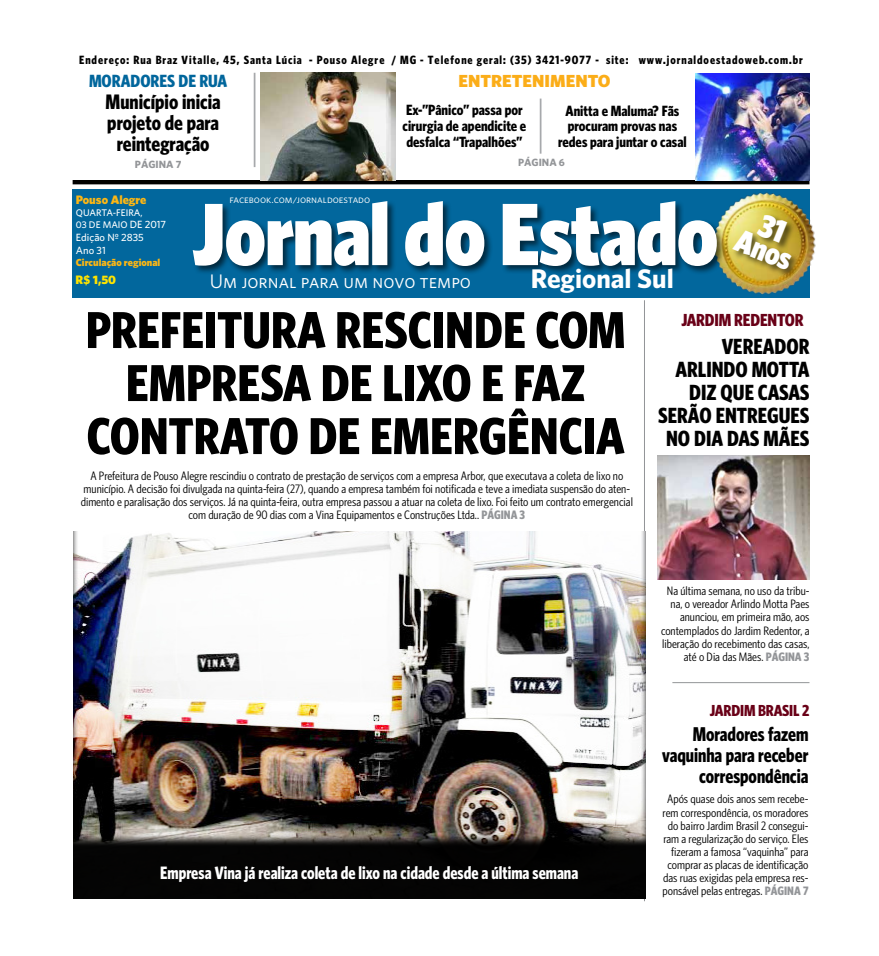
<style>
.page{position:relative;width:879px;height:956px;background:#fff}
.page>*{position:absolute;margin:0;border:0;box-sizing:border-box;transform-origin:0 0}
.t1{font:900 88.6px "Whitney Condensed";letter-spacing:-.01em;color:#fff}
.t2{font:700 52px/53px "Whitney Condensed";color:#000;text-align:center}
.t3{font:900 32px "Whitney Condensed";color:#fff}
.t4{font:700 27px "Whitney";color:#fff}
.t5{font:700 22px/23px "Whitney Condensed";color:#000;text-align:right}
.t6{font:700 21px/21px "Whitney Condensed";color:#000;text-align:center}
.t7{font:700 20px/21px "Whitney Condensed";color:#000;text-align:right;scale:.93 1}
.t8{font:19.6px "Whitney Book SC";color:#fff}
.t9{font:700 18px "Whitney Condensed";color:#fff;scale:.93 1}
.t10{font:700 17.7px "Whitney Condensed";color:#01669c}
.t11{font:700 17.5px "Whitney Condensed";letter-spacing:-.01em;color:#690117}
.t12{font:900 17.5px "Whitney";color:#fbad18}
.t13{font:700 16px "Whitney Condensed";letter-spacing:-.01em;color:#690117}
.t14{font:700 14.9px/15.8px "Whitney Condensed";color:#000}
.t15{font:12.2px/13.1px "Whitney Condensed";color:#000;text-align:right;scale:1.05 1}
.t16{font:900 12.2px "Whitney";color:#fdb714}
.t17{font:900 12.2px "Whitney";color:#ffe400}
.t18{font:700 12px "Whitney Condensed";letter-spacing:.08em;color:#000}
.t19{font:10.8px "Whitney Book SC";color:#fff}
.t20{font:500 10.5px/12.6px "Whitney";color:#fff}
.t21{font:700 10.5px "Whitney";color:#939598}
.t22{font:900 10.2px "Whitney";color:#fdb714}
.t23{font:500 9.6px/12.6px "Whitney";color:#fff}
.s1{font-size:10.5px}
.s2{font-weight:700;color:#939598}
</style>
<div class="page">
<hr style="left:73px;top:297px;width:728px;height:1px;background:#000">
<div style="left:72px;top:189px;width:737px;height:108px;background:#02679d"></div>
<hr style="left:73px;top:180px;width:736px;height:4px;background:#000">
<hr style="left:254px;top:73px;width:1px;height:94px;background:#a7a9ac">
<hr style="left:540px;top:99px;width:1px;height:55px;background:#a7a9ac">
<img style="left:691px;top:172px;width:125px;height:126px">
<div style="left:732px;top:213px;width:68px;height:65px;background:#000;opacity:.6"></div>
<div style="left:192px;top:200px;width:534px;height:75px;background:#000;opacity:.6"></div>
<img style="left:696px;top:73px;width:113px;height:107px">
<img style="left:260px;top:73px;width:136px;height:107px">
<hr style="left:644px;top:300px;width:1px;height:601px;background:#939598">
<hr style="left:672px;top:682px;width:137px;height:1px;background:#939598">
<div style="left:73px;top:531px;width:573px;height:369px;background:#000;opacity:.98"></div>
<img style="left:658px;top:455px;width:151px;height:124px">
<svg style="left:756px;top:213px;width:31px;height:30px"></svg>
<p class="t18" style="left:79px;top:53px;width:725px">Endereço: Rua Braz Vitalle, 45, Santa Lúcia - Pouso Alegre / MG - Telefone geral: (35) 3421-9077 - site: www.jornaldoestadoweb.com.br</p>
<h3 class="t10" style="left:89px;top:71px;width:140px">MORADORES DE RUA</h3>
<h3 class="t12" style="left:458px;top:70px;width:154px">ENTRETENIMENTO</h3>
<h3 class="t6" style="left:106px;top:91px;width:116px">Município inicia projeto de para reintegração</h3>
<p class="t14" style="left:402px;top:102px;width:125px">Ex-”Pânico” passa por cirurgia de apendicite e desfalca “Trapalhões”</p>
<p class="t14" style="left:558px;top:102px;width:130px;text-align:center">Anitta e Maluma? Fãs procuram provas nas redes para juntar o casal</p>
<p class="t21" style="left:518px;top:156px;width:48px">PÁGINA 6</p>
<p class="t21" style="left:135px;top:158px;width:48px">PÁGINA 7</p>
<p class="t16" style="left:76px;top:193px;width:72px">Pouso Alegre</p>
<p class="t23" style="left:76px;top:206px;width:92px">QUARTA-FEIRA,<br>03 DE MAIO <span class="s1">DE 2017</span></p>
<p class="t20" style="left:76px;top:231px;width:69px">Edição Nº 2835<br>Ano 31</p>
<p class="t22" style="left:76px;top:256px;width:86px">Circulação regional</p>
<p class="t19" style="left:229px;top:193px;width:142px">facebook.com/jornaldoestado</p>
<h1 class="t1" style="left:192px;top:183px;width:527px">Jornal do Estado</h1>
<h3 class="t3" style="left:743px;top:221px;width:60px;rotate:22deg">Anos</h3>
<h3 class="t4" style="left:531px;top:262px;width:144px">Regional Sul</h3>
<h2 class="t2" style="left:86px;top:302px;width:541px">PREFEITURA RESCINDE COM<br>EMPRESA DE LIXO E FAZ<br>CONTRATO DE EMERGÊNCIA</h2>
<h3 class="t11" style="left:681px;top:309px;width:124px">JARDIM REDENTOR</h3>
<p class="t17" style="left:76px;top:272px;width:42px">R$ 1,50</p>
<h3 class="t8" style="left:210px;top:270px;width:263px">Um jornal para um novo tempo</h3>
<h3 class="t5" style="left:658px;top:335px;width:153px">VEREADOR<br>ARLINDO MOTTA<br>DIZ QUE CASAS<br>SERÃO ENTREGUES<br>NO DIA DAS MÃES</h3>
<p class="t15" style="left:81px;top:468px;width:527px;text-align:center">A Prefeitura de Pouso Alegre rescindiu o contrato de prestação de serviços com a empresa Arbor, que executava a coleta de lixo no município. A decisão foi divulgada na quinta-feira (27), quando a empresa também foi notificada e teve a imediata suspensão do aten&shy;dimento e paralisação dos serviços. Já na quinta-feira, outra empresa passou a atuar na coleta de lixo. Foi feito um contrato emergencial com duração de 90 dias com a Vina Equipamentos e Construções Ltda.. <span class="s2">PÁGINA 3</span></p>
<h3 class="t9" style="left:160px;top:862px;width:451px">Empresa Vina já realiza coleta de lixo na cidade desde a última semana</h3>
<p class="t15" style="left:661px;top:584px;width:143px">Na última semana, no uso da tribu&shy;na, o vereador Arlindo Motta Paes anunciou, em primeira mão, aos contemplados do Jardim Redentor, a liberação do recebimento das casas, até o Dia das Mães. <span class="s2">PÁGINA 3</span></p>
<h3 class="t13" style="left:710px;top:701px;width:101px">JARDIM BRASIL 2</h3>
<h3 class="t7" style="left:662px;top:723px;width:159px">Moradores fazem vaquinha para receber correspondência</h3>
<p class="t15" style="left:662px;top:792px;width:140px">Após quase dois anos sem recebe&shy;rem correspondência, os moradores do bairro Jardim Brasil 2 consegui&shy;ram a regularização do serviço. Eles fizeram a famosa “vaquinha” para comprar as placas de identificação das ruas exigidas pela empresa res&shy;ponsável pelas entregas. <span class="s2">PÁGINA 7</span></p>
</div>
